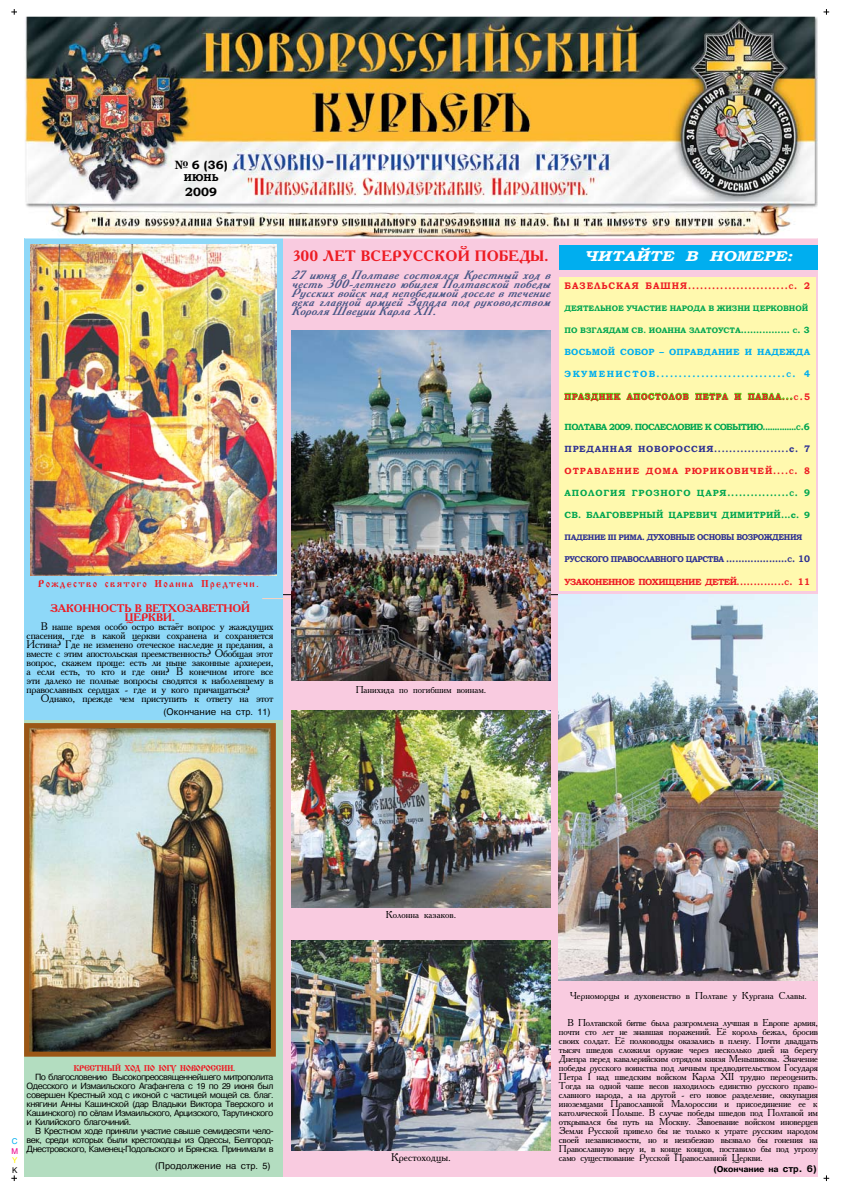
<style>
.page{position:relative;width:842px;height:1191px;background:#fff}
.page>*{position:absolute;margin:0;border:0;box-sizing:border-box;transform-origin:0 0}
.t1{font:700 15px "Academy";color:#ed1c24}
.t2{font:italic 700 14.3px "Bookman Old Style";color:#fff;scale:1.2 1}
.t3{font:italic 700 12px/9px "Academy";letter-spacing:.015em;color:#465685;text-align:justify}
.t4{font:700 12px "Bookman Old Style";color:#000}
.t5{font:11px/9px "Academy";letter-spacing:-.02em;color:#000;text-align:justify}
.t6{font:700 11px/9px "Academy";letter-spacing:-.02em;color:#ed1c24;text-align:center}
.t7{font:11px "Academy";color:#000}
.t8{font:10px/9px "Academy";color:#000;text-align:justify}
.t9{font:10px "Izhitsa";letter-spacing:.13em;color:#ed1c24}
.t10{font:700 10px "Bookman Old Style";color:#000}
.t11{font:700 9.5px "Bookman Old Style";letter-spacing:.105em;color:#ed1c24;scale:.94 1}
.t12{font:700 9.5px "Bookman Old Style";color:#00aeef;scale:.94 1}
.t13{font:700 9.5px "Bookman Old Style";color:#00a651;scale:.94 1}
.t14{font:700 9px "Bookman Old Style";letter-spacing:.02em;color:#00a651}
.t15{font:700 9px "Bookman Old Style";letter-spacing:-.075em;color:#00a651}
.t16{font:700 9px "Bookman Old Style";letter-spacing:-.06em;color:#ed1c24}
.t17{font:700 9px "Bookman Old Style";letter-spacing:.075em;color:#2e3192}
.t18{font:9px "Pragmatica";color:#000}
.t19{font:700 9px "Bookman Old Style";letter-spacing:.1em;color:#ed1c24}
.t20{font:700 9px "Bookman Old Style";letter-spacing:.025em;color:#00aeef}
.t21{font:700 9px "Bookman Old Style";letter-spacing:.1em;color:#ed1c24;scale:.9 1}
.t22{font:700 9px "Bookman Old Style";letter-spacing:.135em;color:#ed1c24;scale:.9 1}
.t23{font:700 9px "Bookman Old Style";letter-spacing:.155em;color:#00aeef}
.t24{font:700 8.5px "Bookman Old Style";letter-spacing:-.05em;color:#2e3192;scale:.94 1}
.t25{font:8.4px/9px "Pragmatica";letter-spacing:-.06em;color:#000;text-align:justify}
.t26{font:8.4px "Izhitsa";letter-spacing:-.06em;color:#ed1c24}
.t27{font:700 8px "Bookman Old Style";letter-spacing:-.01em;color:#00a651}
.t28{font:700 8px "Pragmatica";color:#000}
.t29{font:8px "Pragmatica";color:#00aeef}
.t30{font:8px "Pragmatica";color:#ec008c}
.t31{font:8px "Pragmatica";color:#fff200}
.t32{font:8px "Pragmatica";color:#000}
.s1{font-family:"Georgia"}
.s2{font-size:6.7px}
.s3{font-size:8px}
.s4{font-size:6.3px}
.s5{font-style:inherit}
.s6{font-size:9px}
.s7{font-size:9.5px}
.s8{font-family:"Pragmatica"}
</style>
<div class="page">
<svg style="left:11px;top:9px;width:6px;height:6px"></svg>
<svg style="left:823px;top:9px;width:6px;height:6px"></svg>
<svg style="left:823px;top:1175px;width:6px;height:6px"></svg>
<svg style="left:11px;top:1175px;width:6px;height:6px"></svg>
<div style="left:24px;top:238px;width:259px;height:482px;background:#8ed8f8"></div>
<div style="left:24px;top:720px;width:259px;height:456px;background:#b3ddc0"></div>
<div style="left:283px;top:238px;width:535px;height:938px;background:#f9cbe0"></div>
<img style="left:24px;top:17px;width:793px;height:221px">
<div style="left:559px;top:245px;width:259px;height:25px;background:#00aeef"></div>
<hr style="left:262px;top:598px;width:317px;height:1px;background:#fcd3c1">
<div style="left:559px;top:277px;width:257px;height:313px;background:#fff9ae"></div>
<svg style="left:564px;top:392px;width:125px;height:10px"></svg>
<svg style="left:695px;top:393px;width:33px;height:7px"></svg>
<svg style="left:734px;top:393px;width:7px;height:7px"></svg>
<svg style="left:748px;top:393px;width:45px;height:7px"></svg>
<hr style="left:283px;top:594px;width:288px;height:1px;background:#000">
<img style="left:30px;top:245px;width:247px;height:330px">
<img style="left:291px;top:330px;width:259px;height:350px">
<img style="left:291px;top:710px;width:259px;height:197px">
<img style="left:291px;top:940px;width:259px;height:210px">
<img style="left:559px;top:595px;width:259px;height:385px">
<img style="left:30px;top:729px;width:240px;height:321px">
<div style="left:24px;top:723px;width:252px;height:333px;border:5px solid #9b5615"></div>
<p class="t4" style="left:175px;top:156px;width:54px"><span class="s1">№</span> 6 (36)</p>
<p class="t10" style="left:184px;top:170px;width:36px">июнь</p>
<p class="t4" style="left:185px;top:183px;width:33px">2009</p>
<h1 class="t1" style="left:293px;top:246px;width:257px">300 ЛЕТ ВСЕРУССКОЙ ПОБЕДЫ.</h1>
<p class="t3" style="left:291px;top:270px;width:260px">27 июня в Полтаве состоялся Крестный ход в честь 300-летнего юбилея Полтавской победы Русских войск над непобедимой доселе в течение века главной армией Запада под руководством Короля Швеции Карла ХІІ.</p>
<h2 class="t2" style="left:585px;top:246px;width:175px">Читайте в номере:</h2>
<p class="t11" style="left:565px;top:279px;width:263px">Базельская Башня.........................<span class="s2">с</span>. 2</p>
<p class="t27" style="left:565px;top:302px;width:31px">ДЕЯТЕЛЬН</p>
<p class="t27" style="left:612px;top:302px;width:121px">ОЕ УЧАСТИЕ НАРОДА В ЖИЗНИ</p>
<p class="t27" style="left:753px;top:302px;width:57px">ЦЕРКОВНОЙ</p>
<p class="t27" style="left:565px;top:325px;width:149px">По взглядам св. Иоанна Златоу</p>
<p class="t14" style="left:724px;top:323px;width:87px"><span class="s3">ста</span>................ <span class="s4">с</span><span class="s5">.</span> 3</p>
<p class="t20" style="left:565px;top:346px;width:44px">Восьмой</p>
<p class="t20" style="left:620px;top:346px;width:15px">собор</p>
<p class="t20" style="left:659px;top:346px;width:18px">– опр</p>
<p class="t20" style="left:690px;top:346px;width:122px">авдание и надежда</p>
<p class="t23" style="left:565px;top:368px;width:77px">экуменистов</p>
<p class="t12" style="left:657px;top:367px;width:165px"><span class="s6">.</span>............................<span class="s2">с</span>. 4</p>
<p class="t21" style="left:565px;top:390px;width:132px">Праздник апо столов</p>
<p class="t22" style="left:695px;top:390px;width:129px">петра и павла...<span class="s2">с</span><span class="s7">.</span><span class="s7">5</span></p>
<p class="t15" style="left:565px;top:420px;width:247px">Полтава 2009. Послесловие к событию..............<span class="s2">с</span><span class="s7">.6</span></p>
<p class="t17" style="left:565px;top:442px;width:82px">Преданная Новоро</p>
<p class="t17" style="left:684px;top:442px;width:128px">ссия....................<span class="s7">с. 7</span></p>
<p class="t19" style="left:565px;top:464px;width:247px">Отравление дома Рюриковичей....<span class="s2">с</span><span class="s7">.</span> <span class="s7">8</span></p>
<p class="t14" style="left:565px;top:486px;width:47px">АПОЛОГИЯ</p>
<p class="t13" style="left:632px;top:486px;width:191px"><span class="s6">ГРОЗНОГО ЦАРЯ</span>................<span class="s2">с</span><span class="s5">.</span> 9</p>
<p class="t14" style="left:565px;top:508px;width:247px">Св . Благоверный царевич Димитрий...с. 9</p>
<p class="t24" style="left:565px;top:531px;width:209px"><span class="s3">Падение III Рима</span>. Духовные основы возрожд</p>
<p class="t24" style="left:778px;top:531px;width:27px">ени<span class="s3">я</span></p>
<p class="t24" style="left:565px;top:553px;width:262px">Русского Православного Царства <span class="s7">....................</span><span class="s2">с</span><span class="s7">. 10</span></p>
<p class="t9" style="left:38px;top:577px;width:222px">Рождество святого Иоанна Предтечи<span class="s8">.</span></p>
<p class="t16" style="left:565px;top:575px;width:247px">Узаконенное Похищение детей<span class="s5">..............</span><span class="s2">с</span><span class="s7">.</span> <span class="s7">11</span></p>
<p class="t6" style="left:50px;top:603px;width:202px">ЗАКОННОСТЬ В ВЕТХОЗАВЕТНОЙ<br>ЦЕРКВИ.</p>
<p class="t5" style="left:27px;top:621px;width:248px;text-indent:14px">В наше время особо остро встаёт вопрос у жаждущих спасения, где в какой церкви сохранена и сохраняется Истина? Где не изменено отеческое наследие и предания, а вместе с этим апостольская преемственность? Обобщая этот вопрос, скажем проще: есть ли ныне законные архиереи, а если есть, то кто и где они? В конечном итоге все эти далеко не полные вопросы сводятся к наболевшему в православных сердцах - где и у кого причащаться?</p>
<p class="t5" style="left:41px;top:693px;width:234px">Однако, прежде чем приступить к ответу на этот</p>
<p class="t18" style="left:164px;top:707px;width:109px">(Окончание на стр. 11)</p>
<p class="t8" style="left:356px;top:685px;width:132px">Панихида по погибшим воинам.</p>
<p class="t29" style="left:12px;top:1136px;width:7px">C</p>
<p class="t30" style="left:12px;top:1146px;width:8px">M</p>
<p class="t31" style="left:12px;top:1156px;width:7px">Y</p>
<p class="t32" style="left:12px;top:1165px;width:7px">K</p>
<p class="t26" style="left:73px;top:1063px;width:163px">Крестный ход по югу Новороссии.</p>
<p class="t25" style="left:27px;top:1073px;width:248px;text-indent:9px">По благословению Высокопреосвященнейшего митрополита Одесского и Измаильского Агафангела с 19 по 29 июня был совершен Крестный ход с иконой с частицей мощей св. благ. княгини Анны Кашинской (дар Владыки Виктора Тверского и Кашинского) по сёлам Измаильского, Арцизского, Тарутинского и Килийского благочиний.</p>
<p class="t25" style="left:27px;top:1127px;width:248px;text-indent:9px">В Крестном ходе приняли участие свыше семидесяти чело&shy;век, среди которых были крестоходцы из Одессы, Белгород-Днестровского, Каменец-Подольского и Брянска. Принимали в</p>
<p class="t18" style="left:155px;top:1160px;width:117px">(Продолжение на стр. 5)</p>
<p class="t8" style="left:386px;top:910px;width:72px">Колонна казаков.</p>
<p class="t7" style="left:391px;top:1150px;width:61px">Крестоходцы.</p>
<p class="t8" style="left:570px;top:991px;width:238px">Черноморцы и духовенство в Полтаве у Кургана Славы.</p>
<p class="t8" style="left:559px;top:1018px;width:261px;text-indent:9px">В Полтавской битве была разгромлена лучшая в Европе армия, почти сто лет не знавшая поражений. Её король бежал, бросив своих солдат. Её полководцы оказались в плену. Почти двадцать тысяч шведов сложили оружие через несколько дней на берегу Днепра перед кавалерийским отрядом князя Меньшикова. Значение победы русского воинства под личным предводительством Государя Петра I над шведским войском Карла XII трудно переоценить.<br>Тогда на одной чаше весов находилось единство русского право&shy;славного народа, а на другой - его новое разделение, оккупация иноземцами Православной Малороссии и присоединение ее к католической Польше. В случае победы шведов под Полтавой им открывался бы путь на Москву. Завоевание войском иноверцев Земли Русской привело бы не только к утрате русским народом своей независимости, но и неизбежно вызвало бы гонения на Православную веру и, в конце концов, поставило бы под угрозу само существование Русской Православной Церкви.</p>
<p class="t28" style="left:713px;top:1164px;width:105px">(Окончание на <span class="s6">стр. 6)</span></p>
</div>
